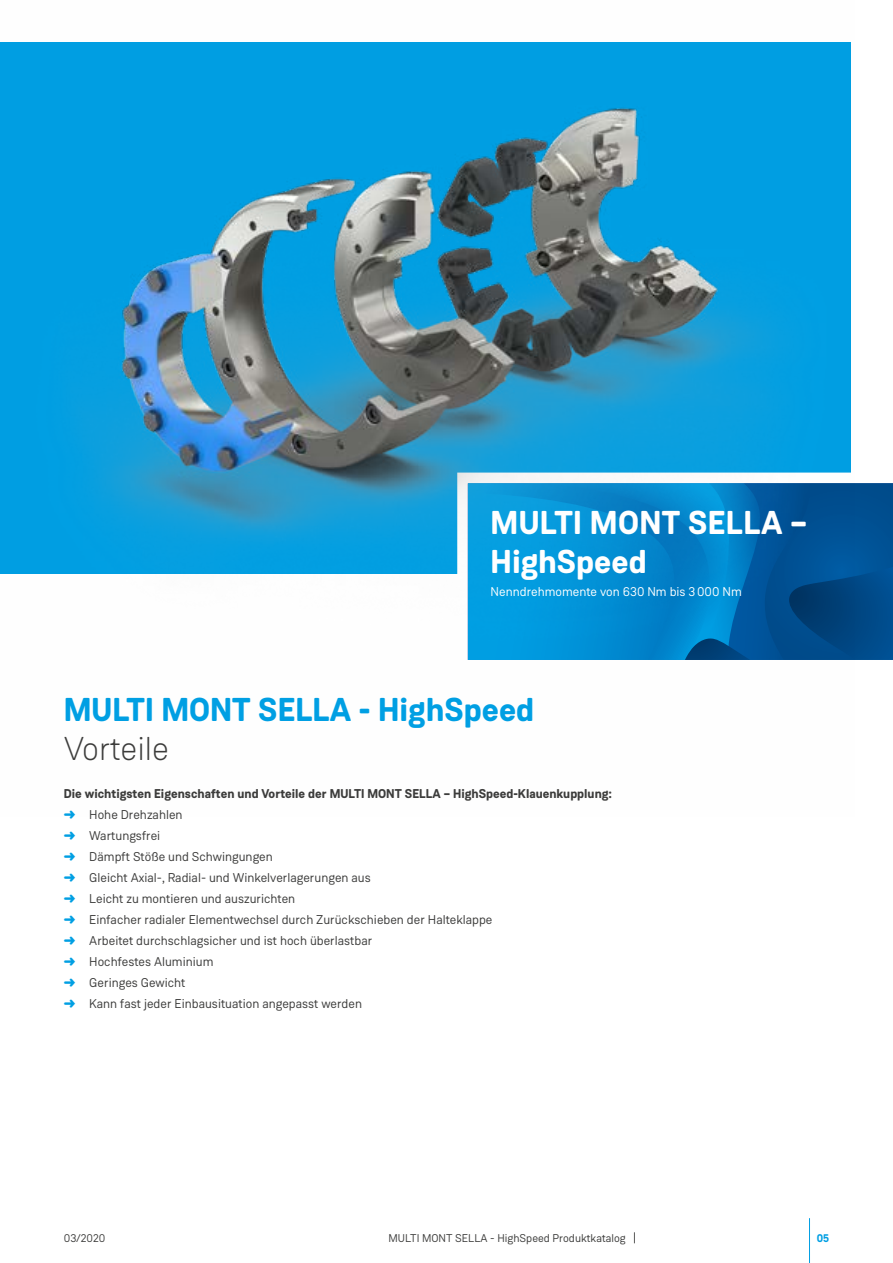
<style>
.page{position:relative;width:893px;height:1263px;background:#fff}
.page>*{position:absolute;margin:0;border:0;box-sizing:border-box;transform-origin:0 0}
.t1{font:700 33px "Weissenhof Grotesk";color:#009fe3}
.t2{font:700 33px/39px "Weissenhof Grotesk";letter-spacing:.01em;color:#fff}
.t3{font:300 33px "Weissenhof Grotesk";color:#3c3c3b}
.t4{font:12.75px/21px "Weissenhof Grotesk";color:#3c3c3b}
.t5{font:12.75px "Weissenhof Grotesk";color:#fff}
.t6{font:11.25px "Weissenhof Grotesk";color:#3c3c3b}
.t7{font:700 11.25px "Weissenhof Grotesk";color:#009fe3}
.s1{font-weight:700}
.s2{color:#009fe3}
</style>
<div class="page">
<hr style="left:809px;top:1218px;width:1px;height:45px;background:#009fe3">
<svg style="left:855px;top:483px;width:38px;height:177px;background:#004e8f"></svg>
<img style="left:0;top:42px;width:855px;height:618px">
<h1 class="t2" style="left:491px;top:504px;width:318px">MULTI MONT SELLA –<br>HighSpeed</h1>
<p class="t5" style="left:491px;top:584px;width:253px">Nenndrehmomente von 630 Nm bis 3000 Nm</p>
<h1 class="t1" style="left:64px;top:689px;width:472px">MULTI MONT SELLA - HighSpeed</h1>
<h1 class="t3" style="left:64px;top:729px;width:107px">Vorteile</h1>
<p class="t4" style="left:64px;top:783px;width:550px"><span class="s1">Die wichtigsten Eigenschaften und Vorteile der MULTI MONT SELLA – HighSpeed-Klauenkupplung: </span><span class="s2">➜</span> Hohe Drehzahlen<br><span class="s2">➜</span> Wartungsfrei<br><span class="s2">➜</span> Dämpft Stöße und Schwingungen<br><span class="s2">➜</span> Gleicht Axial-, Radial- und Winkelverlagerungen aus<br><span class="s2">➜</span> Leicht zu montieren und auszurichten<br><span class="s2">➜</span> Einfacher radialer Elementwechsel durch Zurückschieben der Halteklappe<br><span class="s2">➜</span> Arbeitet durchschlagsicher und ist hoch überlastbar<br><span class="s2">➜</span> Hochfestes Aluminium<br><span class="s2">➜</span> Geringes Gewicht<br><span class="s2">➜</span> Kann fast jeder Einbausituation angepasst werden</p>
<p class="t6" style="left:64px;top:1231px;width:43px">03/2020</p>
<p class="t6" style="left:389px;top:1231px;width:239px">MULTI MONT SELLA - HighSpeed Produktkatalog</p>
<p class="t7" style="left:817px;top:1231px;width:14px">05</p>
</div>
